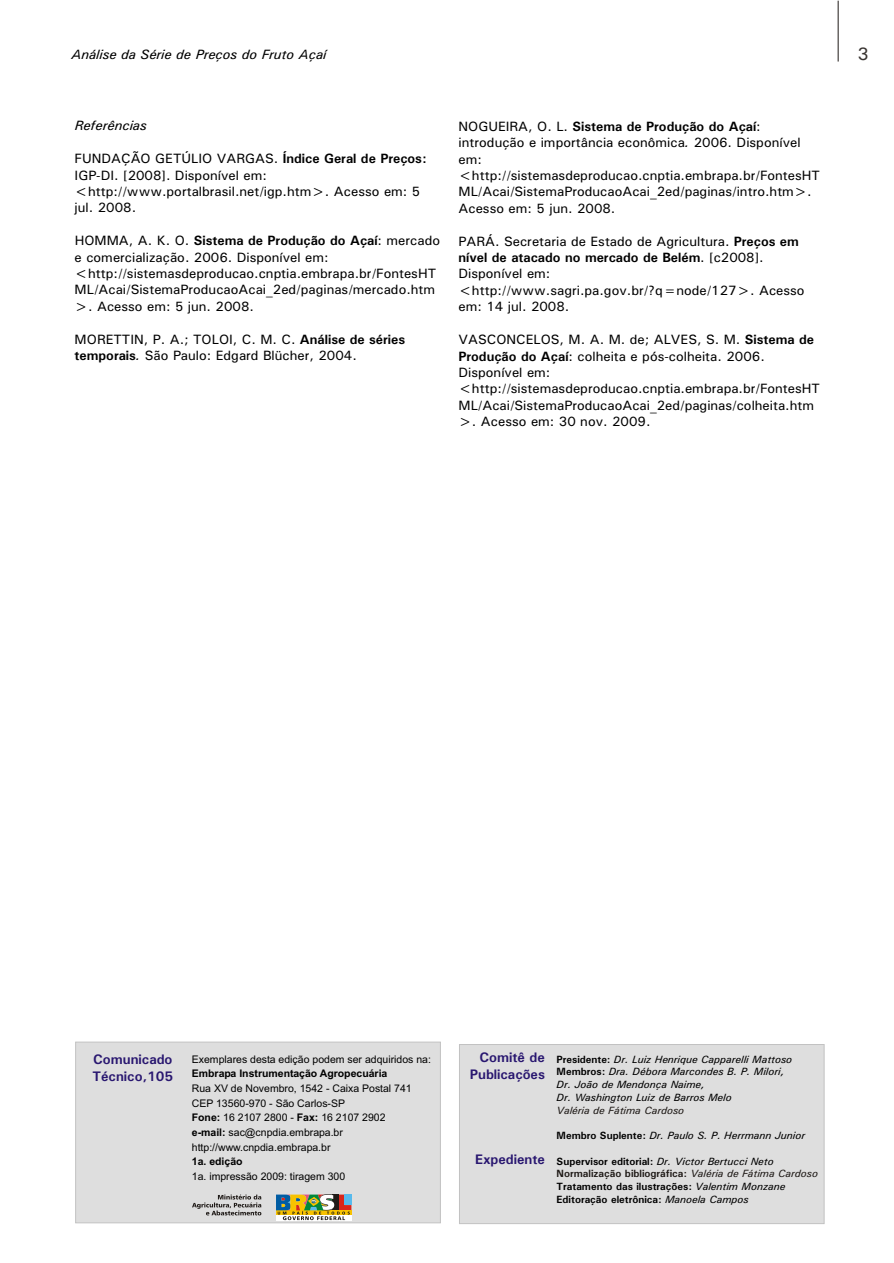
<style>
.page{position:relative;width:894px;height:1263px;background:#fff}
.page>*{position:absolute;margin:0;border:0;box-sizing:border-box;transform-origin:0 0}
.t1{font:18px "Univers";color:#383330}
.t2{font:700 13.8px/16.8px "Univers";color:#291770;text-align:right}
.t3{font:13.5px/16.4px "Univers";color:#000}
.t4{font:italic 13.5px "Univers";color:#000}
.t5{font:italic 10.5px/12.8px "Univers";color:#000}
.t6{font:10.5px/14.7px "Arial";color:#000}
.t7{font:700 10.5px/12.8px "Univers";color:#000}
.t8{font:700 10.5px "Univers";color:#1f1a17}
.t9{font:700 10.5px "Arial";color:#000}
.t10{font:italic 10.5px "Univers";color:#1f1a17}
.s1{font-weight:700}
.s2{font-style:italic}
.s3{font-weight:700;font-style:normal}
.s4{font-weight:400;font-style:italic}
</style>
<div class="page">
<div style="left:459px;top:1044px;width:365px;height:180px;background:#dedede;border:1px solid #c2c2c2"></div>
<div style="left:75px;top:1042px;width:366px;height:181px;background:#dedede;border:1px solid #c2c2c2"></div>
<svg style="left:192px;top:1195px;width:69px;height:20px"></svg>
<svg style="left:276px;top:1220px;width:75px;height:1px"></svg>
<svg style="left:276px;top:1194px;width:75px;height:26px;background:#9f9966"></svg>
<hr style="left:838px;top:1px;width:1px;height:61px;background:#1f1a17">
<p class="t4" style="left:71px;top:50px;width:257px">Análise da Série de Preços do Fruto Açaí</p>
<h1 class="t1" style="left:858px;top:48px;width:13px">3</h1>
<p class="t4" style="left:75px;top:121px;width:74px">Referências</p>
<p class="t3" style="left:75px;top:151px;width:353px">FUNDAÇÃO GETÚLIO VARGAS. <span class="s1">Índice Geral de Preços:<br></span>IGP-DI. [2008]. Disponível em: &lt;http://www.portalbrasil.net/igp.htm&gt;. Acesso em: 5 jul. 2008.</p>
<p class="t3" style="left:75px;top:234px;width:367px">HOMMA, A. K. O. <span class="s1">Sistema de Produção do Açaí</span>: mercado e comercialização. 2006. Disponível em: &lt;http://sistemasdeproducao.cnptia.embrapa.br/FontesHT ML/Acai/SistemaProducaoAcai_2ed/paginas/mercado.htm &gt;. Acesso em: 5 jun. 2008.</p>
<p class="t3" style="left:75px;top:332px;width:332px">MORETTIN, P. A.; TOLOI, C. M. C. <span class="s1">Análise de séries temporais</span><span class="s2">.</span> São Paulo: Edgard Blücher, 2004.</p>
<p class="t3" style="left:459px;top:119px;width:363px">NOGUEIRA, O. L. <span class="s1">Sistema de Produção do Açaí</span>: introdução e importância econômica<span class="s2">.</span> 2006. Disponível em: &lt;http://sistemasdeproducao.cnptia.embrapa.br/FontesHT ML/Acai/SistemaProducaoAcai_2ed/paginas/intro.htm&gt;.<br>Acesso em: 5 jun. 2008.</p>
<p class="t3" style="left:459px;top:234px;width:348px">PARÁ. Secretaria de Estado de Agricultura. <span class="s1">Preços em nível de atacado no mercado de Belém</span>. [c2008].<br>Disponível em: &lt;http://www.sagri.pa.gov.br/?q=node/127&gt;. Acesso em: 14 jul. 2008.</p>
<p class="t3" style="left:459px;top:332px;width:363px">VASCONCELOS, M. A. M. de; ALVES, S. M. <span class="s1">Sistema de Produção do Açaí</span>: colheita e pós-colheita. 2006.<br>Disponível em: &lt;http://sistemasdeproducao.cnptia.embrapa.br/FontesHT ML/Acai/SistemaProducaoAcai_2ed/paginas/colheita.htm &gt;. Acesso em: 30 nov. 2009.</p>
<p class="t2" style="left:93px;top:1052px;width:82px;text-align:left">Comunicado<br>Técnico,105</p>
<p class="t6" style="left:192px;top:1052px;width:241px">Exemplares desta edição podem ser adquiridos na:</p>
<p class="t9" style="left:192px;top:1070px;width:197px">Embrapa Instrumentação Agropecuária</p>
<p class="t6" style="left:192px;top:1082px;width:221px">Rua XV de Novembro, 1542 - Caixa Postal 741<br>CEP 13560-970 - São Carlos-SP<br><span class="s1">Fone:</span> 16 2107 2800 - <span class="s1">Fax:</span> 16 2107 2902 <span class="s1">e-mail:</span> sac@cnpdia.embrapa.br http://www.cnpdia.embrapa.br</p>
<p class="t9" style="left:192px;top:1158px;width:52px">1a. edição</p>
<p class="t6" style="left:192px;top:1170px;width:155px">1a. impressão 2009: tiragem 300</p>
<p class="t2" style="left:470px;top:1050px;width:77px">Comitê de<br>Publicações</p>
<p class="t2" style="left:475px;top:1152px;width:71px">Expediente</p>
<p class="t5" style="left:557px;top:1054px;width:237px"><span class="s3">Presidente:</span> Dr. Luiz Henrique Capparelli Mattoso <span class="s3">Membros:</span> Dra. Débora Marcondes B. P. Milori, Dr. João de Mendonça Naime,<br>Dr. Washington Luiz de Barros Melo</p>
<p class="t5" style="left:557px;top:1130px;width:250px"><span class="s3">Membro Suplente:</span> Dr. Paulo S. P. Herrmann Junior</p>
<p class="t5" style="left:557px;top:1156px;width:219px"><span class="s3">Supervisor editorial:</span> Dr. Victor Bertucci Neto</p>
<p class="t7" style="left:557px;top:1181px;width:230px">Tratamento das ilustrações: <span class="s4">Valentim Monzane<br></span>Editoração eletrônica: <span class="s4">Manoela Campos</span></p>
<p class="t10" style="left:557px;top:1106px;width:129px">Valéria de Fátima Cardoso</p>
<p class="t8" style="left:557px;top:1170px;width:263px">Normalização bibliográfica: <span class="s4">Valéria de Fátima Cardoso</span></p>
</div>
